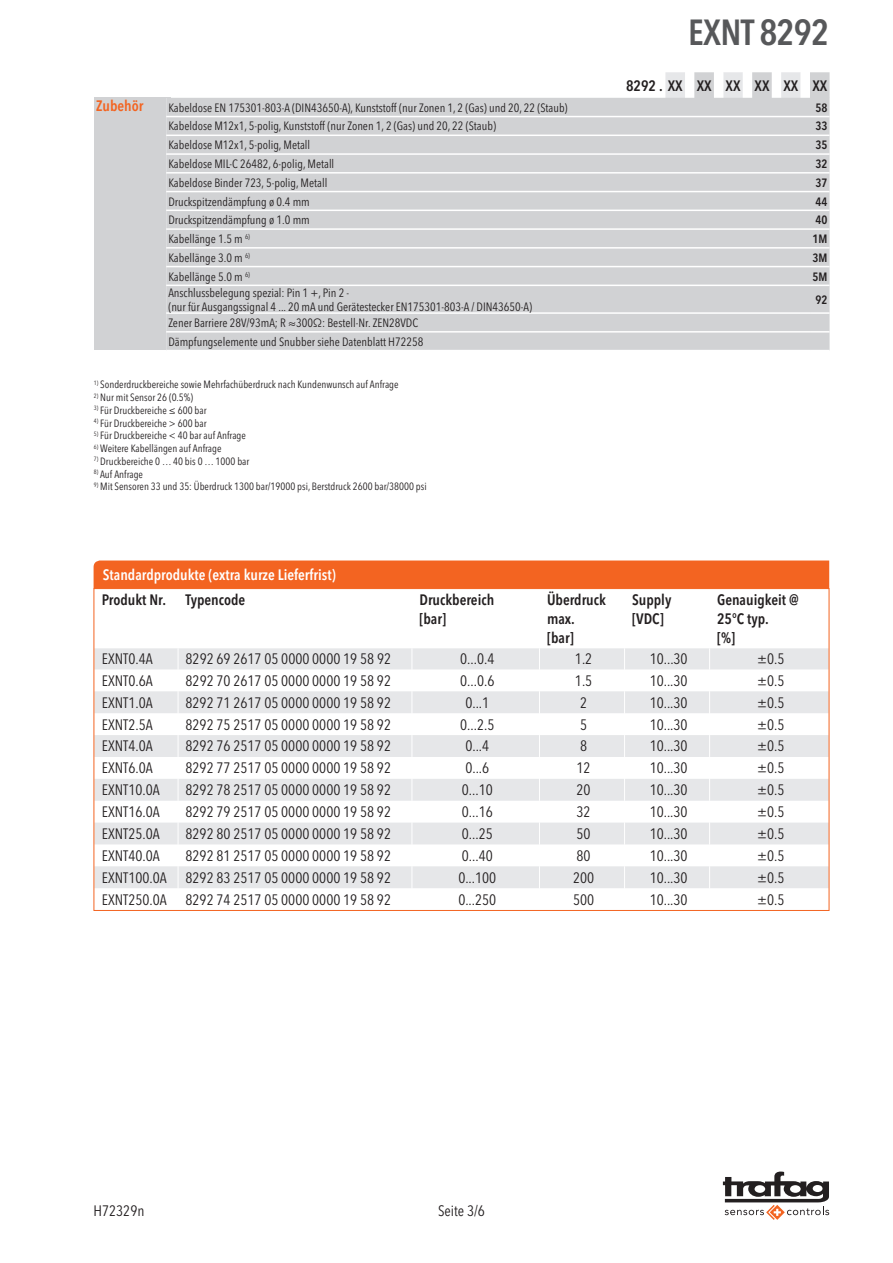
<style>
.page{position:relative;width:893px;height:1263px;background:#fff}
.page>*{position:absolute;margin:0;border:0;box-sizing:border-box;transform-origin:0 0}
.t1{font:600 condensed 36px "Avenir Next LT Pro";letter-spacing:-.02em;color:#57585a}
.t2{font:condensed 15px "Avenir Next LT Pro";color:#231f20}
.t3{font:600 condensed 15px/18.8px "Avenir Next LT Pro";color:#231f20}
.t4{font:600 condensed 15px "Avenir Next LT Pro";color:#fff}
.t5{font:600 condensed 15px "Avenir Next LT Pro";color:#f36421}
.t6{font:condensed 12px/14.4px "Avenir Next LT Pro";color:#231f20}
.t7{font:600 condensed 12px "Avenir Next LT Pro";color:#231f20}
.t8{font:condensed 10.5px "Avenir Next LT Pro";color:#231f20}
</style>
<div class="page">
<svg style="left:723px;top:1171px;width:106px;height:49px"></svg>
<div style="left:94px;top:98px;width:76px;height:252px;background:#d1d2d4"></div>
<div style="left:166px;top:98px;width:499px;height:252px;background:#d1d2d4"></div>
<hr style="left:166px;top:116px;width:644px;height:1px;background:#fff">
<hr style="left:166px;top:135px;width:644px;height:1px;background:#fff">
<hr style="left:166px;top:153px;width:644px;height:2px;background:#fff">
<hr style="left:166px;top:172px;width:644px;height:2px;background:#fff">
<hr style="left:166px;top:191px;width:644px;height:1px;background:#fff">
<hr style="left:166px;top:210px;width:644px;height:1px;background:#fff">
<hr style="left:166px;top:228px;width:644px;height:2px;background:#fff">
<hr style="left:166px;top:247px;width:644px;height:2px;background:#fff">
<hr style="left:166px;top:266px;width:644px;height:1px;background:#fff">
<hr style="left:166px;top:285px;width:644px;height:1px;background:#fff">
<hr style="left:166px;top:312px;width:644px;height:2px;background:#fff">
<hr style="left:166px;top:331px;width:644px;height:2px;background:#fff">
<svg style="left:665px;top:72px;width:165px;height:278px;background:#d6d6d8"></svg>
<svg style="left:96px;top:648px;width:731px;height:240px;fill:#e6e7e9"></svg>
<svg style="left:178px;top:648px;width:1px;height:240px"></svg>
<svg style="left:412px;top:648px;width:1px;height:240px"></svg>
<svg style="left:539px;top:648px;width:1px;height:240px"></svg>
<svg style="left:624px;top:648px;width:1px;height:240px"></svg>
<svg style="left:709px;top:648px;width:1px;height:240px"></svg>
<div style="left:94px;top:560px;width:735px;height:29px;background:#f36421"></div>
<h1 class="t1" style="left:688px;top:10px;width:142px">EXNT 8292</h1>
<p class="t3" style="left:626px;top:76px;width:203px">8292 . XX XX XX XX XX XX</p>
<p class="t5" style="left:96px;top:97px;width:49px">Zubehör</p>
<p class="t6" style="left:168px;top:100px;width:401px">Kabeldose EN 175301-803-A (DIN43650-A), Kunststoff (nur Zonen 1, 2 (Gas) und 20, 22 (Staub)</p>
<p class="t7" style="left:815px;top:100px;width:13px">58</p>
<p class="t6" style="left:168px;top:119px;width:329px">Kabeldose M 12x1, 5-polig, Kunststoff (nur Zonen 1, 2 (Gas) und 20, 22 (Staub)</p>
<p class="t7" style="left:815px;top:119px;width:13px">33</p>
<p class="t6" style="left:168px;top:138px;width:143px">Kabeldose M 12x1, 5-polig, Metall</p>
<p class="t7" style="left:815px;top:138px;width:13px">35</p>
<p class="t6" style="left:168px;top:157px;width:167px">Kabeldose M IL-C 26482, 6-polig, Metall</p>
<p class="t7" style="left:815px;top:156px;width:13px">32</p>
<p class="t6" style="left:168px;top:175px;width:161px">Kabeldose Binder 723, 5-polig, Metall</p>
<p class="t7" style="left:815px;top:175px;width:13px">37</p>
<p class="t6" style="left:168px;top:194px;width:143px">Druckspitzendämpfung ø 0.4 mm</p>
<p class="t7" style="left:815px;top:194px;width:13px">44</p>
<p class="t6" style="left:168px;top:213px;width:143px">Druckspitzendämpfung ø 1.0 mm</p>
<p class="t7" style="left:815px;top:213px;width:13px">40</p>
<p class="t6" style="left:168px;top:232px;width:83px">Kabellänge 1.5 m <sup>6)</sup></p>
<p class="t7" style="left:812px;top:231px;width:16px">1M</p>
<p class="t6" style="left:168px;top:250px;width:83px">Kabellänge 3.0 m <sup>6)</sup></p>
<p class="t7" style="left:812px;top:250px;width:16px">3M</p>
<p class="t6" style="left:168px;top:269px;width:83px">Kabellänge 5.0 m <sup>6)</sup></p>
<p class="t7" style="left:812px;top:269px;width:16px">5M</p>
<p class="t6" style="left:168px;top:285px;width:365px">Anschlussbelegung spezial: Pin 1 +, Pin 2 -<br>(nur für Ausgangssignal 4 ... 20 mA und Gerätestecker EN 175301-803-A / DIN43650-A)</p>
<p class="t7" style="left:815px;top:292px;width:13px">92</p>
<p class="t6" style="left:168px;top:313px;width:256px;line-height:18.8px">Zener Barriere 28V/93mA; R ≈300Ω: Bestell-N r. ZEN28VDC<br>Dämpfungselemente und Snubber siehe Datenblatt H72258</p>
<p class="t8" style="left:94px;top:378px;width:306px"><sup>1)</sup> Sonderdruckbereiche sowie Mehrfachüberdruck nach Kundenwunsch auf Anfrage</p>
<p class="t8" style="left:94px;top:391px;width:101px"><sup>2)</sup> N ur mit Sensor 26 (0.5%)</p>
<p class="t8" style="left:94px;top:404px;width:114px"><sup>3)</sup> Für Druckbereiche ≤ 600 bar</p>
<p class="t8" style="left:94px;top:417px;width:114px"><sup>4)</sup> Für Druckbereiche &gt; 600 bar</p>
<p class="t8" style="left:94px;top:429px;width:154px"><sup>5)</sup> Für Druckbereiche &lt; 40 bar auf Anfrage</p>
<p class="t8" style="left:94px;top:442px;width:129px"><sup>6)</sup> Weitere Kabellängen auf Anfrage</p>
<p class="t8" style="left:94px;top:455px;width:157px"><sup>7)</sup> Druckbereiche 0 … 40 bis 0 … 1000 bar</p>
<p class="t8" style="left:94px;top:468px;width:51px"><sup>8)</sup> Auf Anfrage</p>
<p class="t8" style="left:94px;top:480px;width:334px"><sup>9)</sup> M it Sensoren 33 und 35: Überdruck 1300 bar/19000 psi, Berstdruck 2600 bar/38000 psi</p>
<p class="t4" style="left:103px;top:566px;width:234px">Standardprodukte (extra kurze Lieferfrist)</p>
<p class="t3" style="left:102px;top:591px;width:66px">Produkt Nr.</p>
<p class="t3" style="left:186px;top:591px;width:61px">Typencode</p>
<p class="t3" style="left:419px;top:591px;width:76px">Druckbereich [bar]</p>
<p class="t3" style="left:547px;top:591px;width:60px">Überdruck max.<br>[bar]</p>
<p class="t3" style="left:632px;top:591px;width:41px">Supply [VDC]</p>
<p class="t3" style="left:717px;top:591px;width:83px">Genauigkeit @<br>25°C typ.<br>[%]</p>
<p class="t2" style="left:102px;top:650px;width:52px">EXNT0.4A</p>
<p class="t2" style="left:186px;top:650px;width:207px">8292 69 2617 05 0000 0000 19 58 92</p>
<p class="t2" style="left:460px;top:650px;width:36px">0...0.4</p>
<p class="t2" style="left:575px;top:650px;width:19px">1.2</p>
<p class="t2" style="left:650px;top:650px;width:39px">10...30</p>
<p class="t2" style="left:757px;top:650px;width:29px">±0.5</p>
<p class="t2" style="left:102px;top:671px;width:52px">EXNT0.6A</p>
<p class="t2" style="left:186px;top:671px;width:207px">8292 70 2617 05 0000 0000 19 58 92</p>
<p class="t2" style="left:460px;top:671px;width:36px">0...0.6</p>
<p class="t2" style="left:575px;top:671px;width:19px">1.5</p>
<p class="t2" style="left:650px;top:671px;width:39px">10...30</p>
<p class="t2" style="left:757px;top:671px;width:29px">±0.5</p>
<p class="t2" style="left:102px;top:693px;width:52px">EXNT1.0A</p>
<p class="t2" style="left:186px;top:693px;width:207px">8292 71 2617 05 0000 0000 19 58 92</p>
<p class="t2" style="left:465px;top:693px;width:25px">0...1</p>
<p class="t2" style="left:580px;top:693px;width:9px">2</p>
<p class="t2" style="left:650px;top:693px;width:39px">10...30</p>
<p class="t2" style="left:757px;top:693px;width:29px">±0.5</p>
<p class="t2" style="left:102px;top:715px;width:52px">EXNT2.5A</p>
<p class="t2" style="left:186px;top:715px;width:207px">8292 75 2517 05 0000 0000 19 58 92</p>
<p class="t2" style="left:460px;top:715px;width:36px">0...2.5</p>
<p class="t2" style="left:580px;top:715px;width:9px">5</p>
<p class="t2" style="left:650px;top:715px;width:39px">10...30</p>
<p class="t2" style="left:757px;top:715px;width:29px">±0.5</p>
<p class="t2" style="left:102px;top:737px;width:52px">EXNT4.0A</p>
<p class="t2" style="left:186px;top:737px;width:207px">8292 76 2517 05 0000 0000 19 58 92</p>
<p class="t2" style="left:465px;top:737px;width:25px">0...4</p>
<p class="t2" style="left:580px;top:737px;width:9px">8</p>
<p class="t2" style="left:650px;top:737px;width:39px">10...30</p>
<p class="t2" style="left:757px;top:737px;width:29px">±0.5</p>
<p class="t2" style="left:102px;top:759px;width:52px">EXNT6.0A</p>
<p class="t2" style="left:186px;top:759px;width:207px">8292 77 2517 05 0000 0000 19 58 92</p>
<p class="t2" style="left:465px;top:759px;width:25px">0...6</p>
<p class="t2" style="left:577px;top:759px;width:16px">12</p>
<p class="t2" style="left:650px;top:759px;width:39px">10...30</p>
<p class="t2" style="left:757px;top:759px;width:29px">±0.5</p>
<p class="t2" style="left:102px;top:781px;width:59px">EXNT10.0A</p>
<p class="t2" style="left:186px;top:781px;width:207px">8292 78 2517 05 0000 0000 19 58 92</p>
<p class="t2" style="left:462px;top:781px;width:32px">0...10</p>
<p class="t2" style="left:577px;top:781px;width:16px">20</p>
<p class="t2" style="left:650px;top:781px;width:39px">10...30</p>
<p class="t2" style="left:757px;top:781px;width:29px">±0.5</p>
<p class="t2" style="left:102px;top:803px;width:59px">EXNT16.0A</p>
<p class="t2" style="left:186px;top:803px;width:207px">8292 79 2517 05 0000 0000 19 58 92</p>
<p class="t2" style="left:462px;top:803px;width:32px">0...16</p>
<p class="t2" style="left:577px;top:803px;width:16px">32</p>
<p class="t2" style="left:650px;top:803px;width:39px">10...30</p>
<p class="t2" style="left:757px;top:803px;width:29px">±0.5</p>
<p class="t2" style="left:102px;top:825px;width:59px">EXNT25.0A</p>
<p class="t2" style="left:186px;top:825px;width:207px">8292 80 2517 05 0000 0000 19 58 92</p>
<p class="t2" style="left:462px;top:825px;width:32px">0...25</p>
<p class="t2" style="left:577px;top:825px;width:16px">50</p>
<p class="t2" style="left:650px;top:825px;width:39px">10...30</p>
<p class="t2" style="left:757px;top:825px;width:29px">±0.5</p>
<p class="t2" style="left:102px;top:846px;width:59px">EXNT40.0A</p>
<p class="t2" style="left:186px;top:846px;width:207px">8292 81 2517 05 0000 0000 19 58 92</p>
<p class="t2" style="left:462px;top:846px;width:32px">0...40</p>
<p class="t2" style="left:577px;top:846px;width:16px">80</p>
<p class="t2" style="left:650px;top:846px;width:39px">10...30</p>
<p class="t2" style="left:757px;top:846px;width:29px">±0.5</p>
<p class="t2" style="left:102px;top:868px;width:66px">EXNT100.0A</p>
<p class="t2" style="left:186px;top:868px;width:207px">8292 83 2517 05 0000 0000 19 58 92</p>
<p class="t2" style="left:458px;top:868px;width:39px">0...100</p>
<p class="t2" style="left:573px;top:868px;width:23px">200</p>
<p class="t2" style="left:650px;top:868px;width:39px">10...30</p>
<p class="t2" style="left:757px;top:868px;width:29px">±0.5</p>
<p class="t2" style="left:102px;top:890px;width:66px">EXNT250.0A</p>
<p class="t2" style="left:186px;top:890px;width:207px">8292 74 2517 05 0000 0000 19 58 92</p>
<p class="t2" style="left:458px;top:890px;width:39px">0...250</p>
<p class="t2" style="left:573px;top:890px;width:23px">500</p>
<p class="t2" style="left:650px;top:890px;width:39px">10...30</p>
<p class="t2" style="left:757px;top:890px;width:29px">±0.5</p>
<p class="t2" style="left:94px;top:1201px;width:52px">H72329n</p>
<p class="t2" style="left:438px;top:1202px;width:48px">Seite 3/6</p>
</div>
